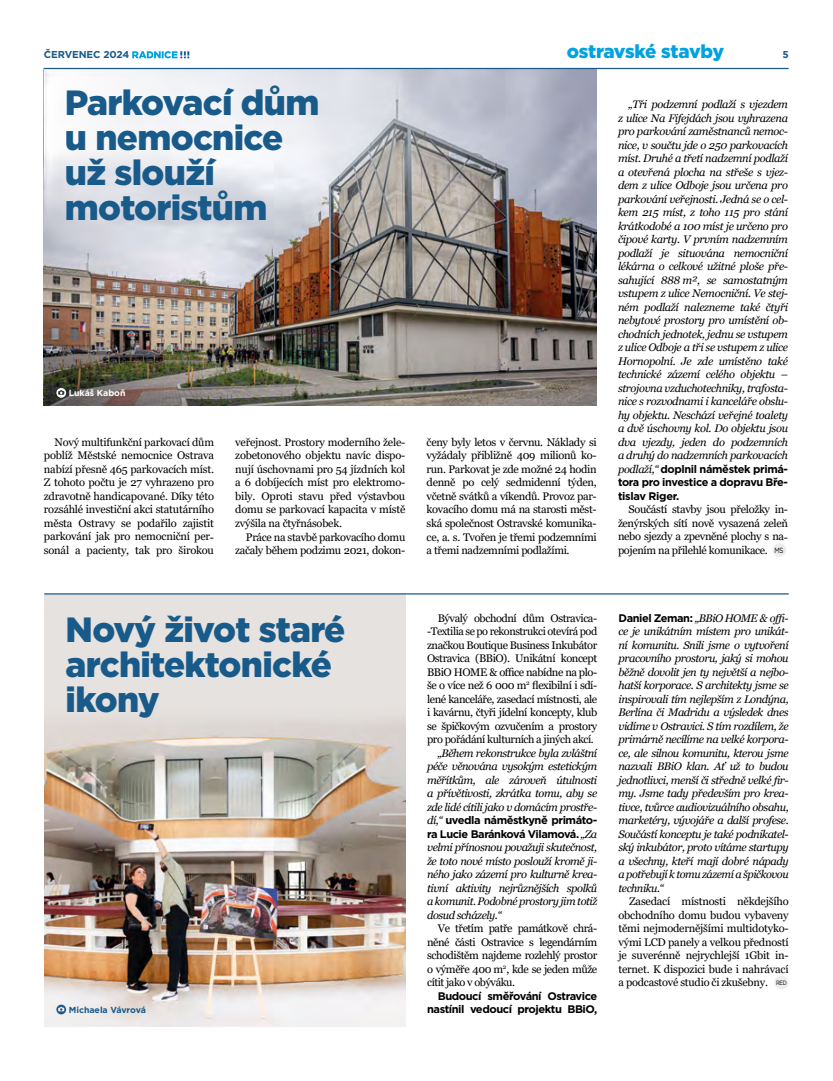
<style>
.page{position:relative;width:833px;height:1081px;background:#fff}
.page>*{position:absolute;margin:0;border:0;box-sizing:border-box;transform-origin:0 0}
.t1{font:35px/35px "Gotham Black CE";letter-spacing:-.02em;color:#185a89}
.t2{font:18.75px "Gotham Black CE";letter-spacing:-.02em;color:#00a2df}
.t3{font:italic 11px/13.5px "Georgia";letter-spacing:-.04em;color:#000;text-align:justify}
.t4{font:11px/13.5px "Georgia";letter-spacing:-.03em;color:#000;text-align:justify}
.t5{font:700 11px/13.5px "Gotham Bold CE";letter-spacing:-.04em;color:#000}
.t6{font:700 10px "Gotham Bold CE";letter-spacing:-.01em;color:#185a89}
.t7{font:700 8.75px "Gotham Bold CE";color:#185a89}
.t8{font:700 8.75px "Gotham Bold CE";color:#fff}
.s1{font-family:"Georgia";font-weight:400;font-style:italic}
.s2{font-family:"Gotham Book CE";font-size:7.5px}
.s3{font-family:"Gotham Bold CE";font-weight:700;font-style:normal}
.s4{font-family:"Gotham Book CE";font-size:6.25px}
</style>
<div class="page">
<div style="left:774px;top:975px;width:14px;height:14px;background:#ededed;border-radius:50%"></div>
<div style="left:44px;top:595px;width:362px;height:432px;background:#e6e2df"></div>
<img style="left:44px;top:721px;width:362px;height:306px">
<div style="left:772px;top:543px;width:14px;height:14px;background:#ededed;border-radius:50%"></div>
<img style="left:44px;top:270px;width:552px;height:59px">
<img style="left:44px;top:329px;width:552px;height:76px">
<svg style="left:44px;top:69px;width:552px;height:201px"></svg>
<svg style="left:56px;top:388px;width:10px;height:10px"></svg>
<svg style="left:56px;top:1004px;width:10px;height:10px"></svg>
<hr style="left:44px;top:593px;width:744px;height:1px;background:#185a89">
<svg style="left:132px;top:51px;width:57px;height:7px"></svg>
<hr style="left:44px;top:68px;width:744px;height:1px;background:#185a89">
<p class="t6" style="left:44px;top:49px;width:87px">ČERVENEC 2024</p>
<h2 class="t2" style="left:567px;top:40px;width:159px">ostravské stavby</h2>
<p class="t6" style="left:782px;top:49px;width:8px">5</p>
<h1 class="t1" style="left:65px;top:85px;width:256px">Parkovací dům u nemocnice už slouží motoristům</h1>
<p class="t8" style="left:69px;top:387px;width:58px">Lukáš Kaboň</p>
<p class="t4" style="left:44px;top:435px;width:172px;text-indent:11px">Nový multifunkční parkovací dům poblíž Městské nemocnice Ostrava nabízí přesně 465 parkovacích míst.<br>Z tohoto počtu je 27 vyhrazeno pro zdravotně handicapované. Díky této rozsáhlé investiční akci statutárního města Ostravy se podařilo zajistit parkování jak pro nemocniční per&shy;sonál a pacienty, tak pro širokou</p>
<p class="t4" style="left:235px;top:435px;width:172px">veřejnost. Prostory moderního žele&shy;zobetonového objektu navíc dispo&shy;nují úschovnami pro 54 jízdních kol a 6 dobíjecích míst pro elektromo&shy;bily. Oproti stavu před výstavbou domu se parkovací kapacita v místě zvýšila na čtyřnásobek.</p>
<p class="t4" style="left:235px;top:530px;width:172px;text-align:right">Práce na stavbě parkovacího domu začaly během podzimu 2021, dokon-</p>
<p class="t4" style="left:426px;top:435px;width:172px">čeny byly letos v červnu. Náklady si vyžádaly přibližně 409 milionů ko&shy;run. Parkovat je zde možné 24 hodin denně po celý sedmidenní týden, včetně svátků a víkendů. Provoz par&shy;kovacího domu má na starosti měst&shy;ská společnost Ostravské komunika&shy;ce, a. s. Tvořen je třemi podzemními a třemi nadzemními podlažími.</p>
<p class="t3" style="left:618px;top:98px;width:172px;text-indent:11px">„Tři podzemní podlaží s vjezdem z ulice Na Fifejdách jsou vyhrazena pro parkování zaměstnanců nemoc&shy;nice, v součtu jde o 250 parkovacích míst. Druhé a třetí nadzemní podlaží a otevřená plocha na střeše s vjez&shy;dem z ulice Odboje jsou určena pro parkování veřejnosti. Jedná se o cel&shy;kem 215 míst, z toho 115 pro stání krátkodobé a 100 míst je určeno pro čipové karty. V prvním nadzemním podlaží je situována nemocniční lékárna o celkové užitné ploše pře&shy;sahující 888 m², se samostatným vstupem z ulice Nemocniční. Ve stej&shy;ném podlaží nalezneme také čtyři nebytové prostory pro umístění ob&shy;chodních jednotek, jednu se vstupem z ulice Odboje a tři se vstupem z ulice Hornopolní. Je zde umístěno také technické zázemí celého objektu – strojovna vzduchotechniky, trafosta&shy;nice s rozvodnami i kanceláře obslu&shy;hy objektu. Neschází veřejné toalety a dvě úschovny kol. Do objektu jsou dva vjezdy, jeden do podzemních a druhý do nadzemních parkovacích</p>
<p class="t5" style="left:618px;top:462px;width:172px;text-align:justify"><span class="s1">podlaží,“</span> doplnil náměstek primá&shy;tora pro investice a dopravu Bře&shy;tislav Riger.</p>
<p class="t4" style="left:618px;top:503px;width:172px;text-indent:11px">Součástí stavby jsou přeložky in&shy;ženýrských sítí nově vysazená zeleň nebo sjezdy a zpevněné plochy s na&shy;pojením na přilehlé komunikace. <span class="s2">MS</span></p>
<h1 class="t1" style="left:66px;top:612px;width:281px">Nový život staré architektonické ikony</h1>
<p class="t7" style="left:69px;top:1004px;width:79px">Michaela Vávrová</p>
<p class="t4" style="left:427px;top:611px;width:172px;text-indent:11px">Bývalý obchodní dům Ostravica-‑Textilia se po rekonstrukci otevírá pod značkou Boutique Business Inkubátor Ostravica (BBiO). Unikátní koncept BBiO HOME &amp; office nabídne na plo&shy;še o více než 6 000 m<sup>2</sup> flexibilní i sdí&shy;lené kanceláře, zasedací místnosti, ale i kavárnu, čtyři jídelní koncepty, klub se špičkovým ozvučením a prostory pro pořádání kulturních a jiných akcí.</p>
<p class="t3" style="left:427px;top:746px;width:172px;text-indent:11px">„Během rekonstrukce byla zvláštní péče věnována vysokým estetickým měřítkům, ale zároveň útulnosti a přívětivosti, zkrátka tomu, aby se zde lidé cítili jako v domácím prostře-</p>
<p class="t5" style="left:427px;top:814px;width:172px"><span class="s1">dí,“</span> uvedla náměstkyně primáto&shy;ra Lucie Baránková Vilamová. <span class="s1">„Za</span></p>
<p class="t3" style="left:427px;top:841px;width:172px">velmi přínosnou považuji skutečnost, že toto nové místo poslouží kromě ji&shy;ného jako zázemí pro kulturně krea&shy;tivní aktivity nejrůznějších spolků a komunit. Podobné prostory jim totiž dosud scházely.“</p>
<p class="t4" style="left:427px;top:922px;width:172px;text-indent:11px">Ve třetím patře památkově chrá&shy;něné části Ostravice s legendárním schodištěm najdeme rozlehlý prostor o výměře 400 m<sup>2</sup>, kde se jeden může cítit jako v obýváku.</p>
<p class="t5" style="left:427px;top:989px;width:172px;text-align:right">Budoucí směřování Ostravice nastínil vedoucí projektu BBiO,</p>
<p class="t3" style="left:618px;top:611px;width:172px"><span class="s3">Daniel Zeman:</span> „BBiO HOME &amp; offi&shy;ce je unikátním místem pro unikát&shy;ní komunitu. Snili jsme o vytvoření pracovního prostoru, jaký si mohou běžně dovolit jen ty největší a nejbo&shy;hatší korporace. S architekty jsme se inspirovali tím nejlepším z Londýna, Berlína či Madridu a výsledek dnes vidíme v Ostravici. S tím rozdílem, že primárně necílíme na velké korpora&shy;ce, ale silnou komunitu, kterou jsme nazvali BBiO klan. Ať už to budou jednotlivci, menší či středně velké fir&shy;my. Jsme tady především pro krea&shy;tivce, tvůrce audiovizuálního obsahu, marketéry, vývojáře a další profese.<br>Součástí konceptu je také podnikatel&shy;ský inkubátor, proto vítáme startupy a všechny, kteří mají dobré nápady a potřebují k tomu zázemí a špičkovou techniku.“</p>
<p class="t4" style="left:618px;top:895px;width:172px;text-indent:11px">Zasedací místnosti někdejšího obchodního domu budou vybaveny těmi nejmodernějšími multidotyko&shy;vými LCD panely a velkou předností je suverénně nejrychlejší 1Gbit in&shy;ternet. K dispozici bude i nahrávací a podcastové studio či zkušebny. <span class="s4">RED</span></p>
</div>
